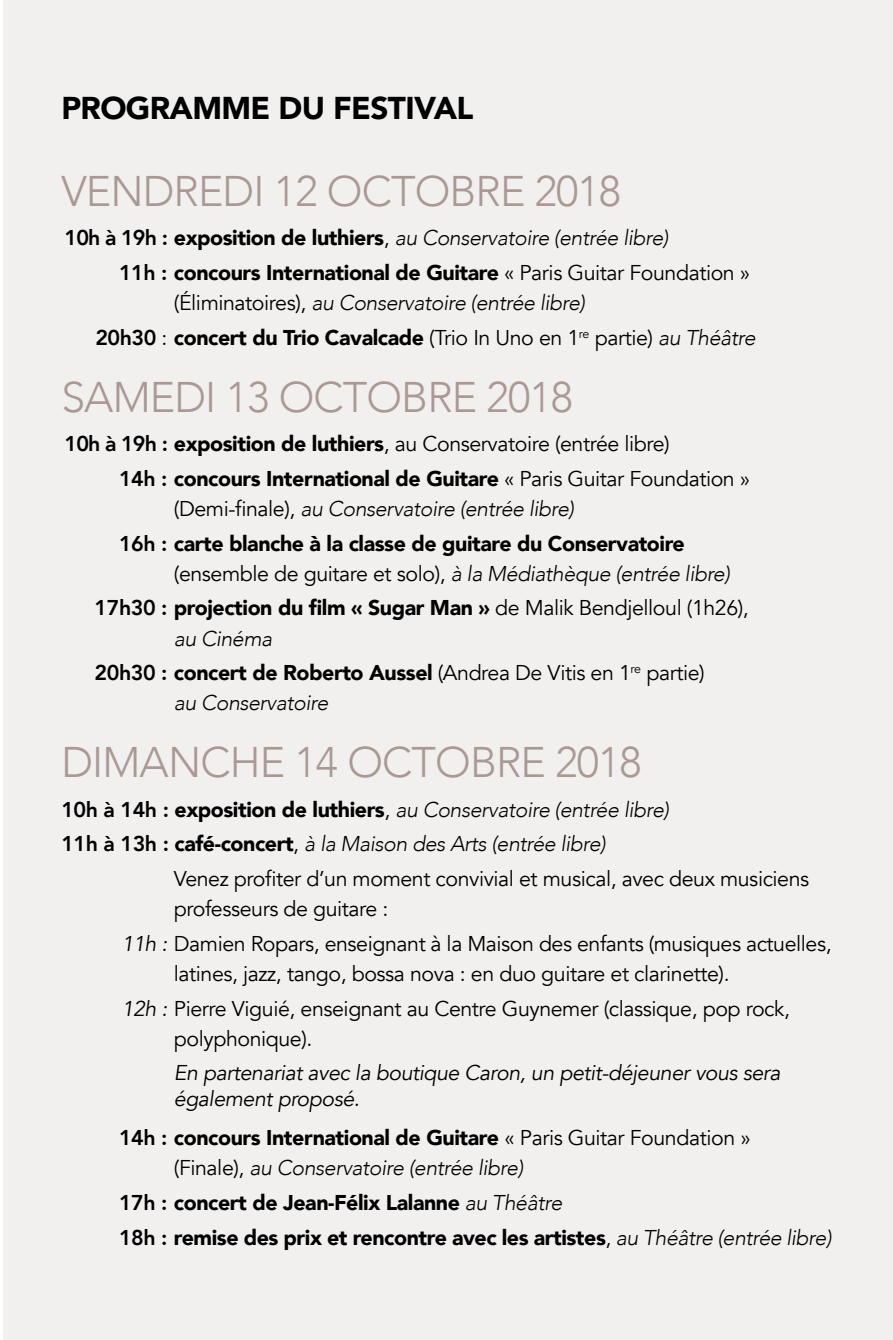
<style>
.page{position:relative;width:893px;height:1340px;background:#fff}
.page>*{position:absolute;margin:0;border:0;box-sizing:border-box;transform-origin:0 0}
.t1{font:300 42.75px "Avenir";letter-spacing:-.02em;color:#aa9893}
.t2{font:900 31.5px "Avenir";letter-spacing:-.02em;color:#000}
.t3{font:21.38px/34.6px "Avenir";letter-spacing:-.02em;color:#000}
.t4{font:900 21.38px/34.6px "Avenir";letter-spacing:-.02em;color:#000}
.t5{font:italic 300 21.38px "Avenir";letter-spacing:-.02em;color:#000}
.t6{font:italic 21.38px/25.7px "Avenir";letter-spacing:-.02em;color:#000}
.s1{font-weight:800}
.s2{font-weight:400}
.s3{font-weight:300;font-style:italic}
.s4{font-weight:900}
.s5{font-weight:800;font-style:normal}
.s6{font-weight:900;font-style:normal}
.s7{font-weight:400;font-style:normal}
.s8{font-style:italic}
</style>
<div class="page">
<div style="left:3px;top:0;width:890px;height:1339px;background:#f2efef"></div>
<h2 class="t2" style="left:61px;top:81px;width:414px">PROGRAMME DU FESTIVAL</h2>
<h1 class="t1" style="left:61px;top:166px;width:561px">VENDREDI 12 OCTOBRE 2018</h1>
<p class="t4" style="left:119px;top:220px;width:633px;text-indent:-54px"><span class="s1">10h à 19h :</span> exposition de luthiers<span class="s2">,</span> <span class="s3">au Conservatoire (entrée libre)<br></span><span class="s1">11h :</span> concours International de Guitare <span class="s2">« Paris Guitar Foundation »</span></p>
<p class="t3" style="left:95px;top:286px;width:662px;text-indent:79px">(Éliminatoires), <span class="s3">au Conservatoire (entrée libre)<br></span><span class="s1">20h30</span> : <span class="s4">concert du Trio Cavalcade</span> (Trio In Uno en 1<sup>re</sup> partie) <span class="s3">au Théâtre</span></p>
<h1 class="t1" style="left:61px;top:372px;width:513px">SAMEDI 13 OCTOBRE 2018</h1>
<p class="t3" style="left:119px;top:427px;width:633px;text-indent:-54px"><span class="s1">10h à 19h :</span> <span class="s4">exposition de luthiers</span>, au Conservatoire (entrée libre)<br><span class="s1">14h :</span> <span class="s4">concours International de Guitare</span> « Paris Guitar Foundation »</p>
<p class="t4" style="left:119px;top:490px;width:567px;text-indent:55px"><span class="s2">(Demi-finale),</span> <span class="s3">au Conservatoire (entrée libre)<br></span><span class="s1">16h :</span> carte blanche à la classe de guitare du Conservatoire</p>
<p class="t3" style="left:95px;top:556px;width:656px;text-indent:79px">(ensemble de guitare et solo), <span class="s3">à la Médiathèque (entrée libre)<br></span><span class="s1">17h30 :</span> <span class="s4">projection du film « Sugar Man »</span> de Malik Bendjelloul (1h26),</p>
<p class="t3" style="left:95px;top:621px;width:612px;text-indent:79px"><span class="s3">au Cinéma<br></span><span class="s1">20h30 :</span> <span class="s4">concert de Roberto Aussel</span> (Andrea De Vitis en 1<sup>re</sup> partie)</p>
<p class="t5" style="left:174px;top:690px;width:156px">au Conservatoire</p>
<h1 class="t1" style="left:61px;top:737px;width:582px">DIMANCHE 14 OCTOBRE 2018</h1>
<p class="t5" style="left:61px;top:796px;width:609px"><span class="s5">10h à 14h :</span> <span class="s6">exposition de luthiers</span><span class="s7">,</span> au Conservatoire (entrée libre)</p>
<p class="t5" style="left:61px;top:831px;width:546px"><span class="s5">11h à 13h :</span> <span class="s6">café-concert</span><span class="s7">,</span> à la Maison des Arts (entrée libre)</p>
<p class="t3" style="left:174px;top:861px;width:637px">Venez profiter d’un moment convivial et musical, avec deux musiciens</p>
<p class="t3" style="left:122px;top:891px;width:711px;text-indent:52px">professeurs de guitare :<br><span class="s8">11h :</span> Damien Ropars, enseignant à la Maison des enfants (musiques actuelles,</p>
<p class="t3" style="left:122px;top:956px;width:670px;text-align:center">latines, jazz, tango, bossa nova : en duo guitare et clarinette).<br><span class="s8">12h :</span> Pierre Viguié, enseignant au Centre Guynemer (classique, pop rock,</p>
<p class="t3" style="left:174px;top:1021px;width:140px">polyphonique).</p>
<p class="t6" style="left:174px;top:1060px;width:608px">En partenariat avec la boutique Caron, un petit-déjeuner vous sera également proposé.</p>
<p class="t3" style="left:174px;top:1123px;width:578px;line-height:30.2px;text-indent:-55px"><span class="s1">14h :</span> <span class="s4">concours International de Guitare</span> « Paris Guitar Foundation » (Finale), <span class="s3">au Conservatoire (entrée libre)</span></p>
<p class="t4" style="left:119px;top:1184px;width:714px"><span class="s1">17h :</span> concert de Jean-Félix Lalanne <span class="s3">au Théâtre<br></span><span class="s1">18h :</span> remise des prix et rencontre avec les artistes<span class="s2">,</span> <span class="s3">au Théâtre (entrée libre)</span></p>
</div>
